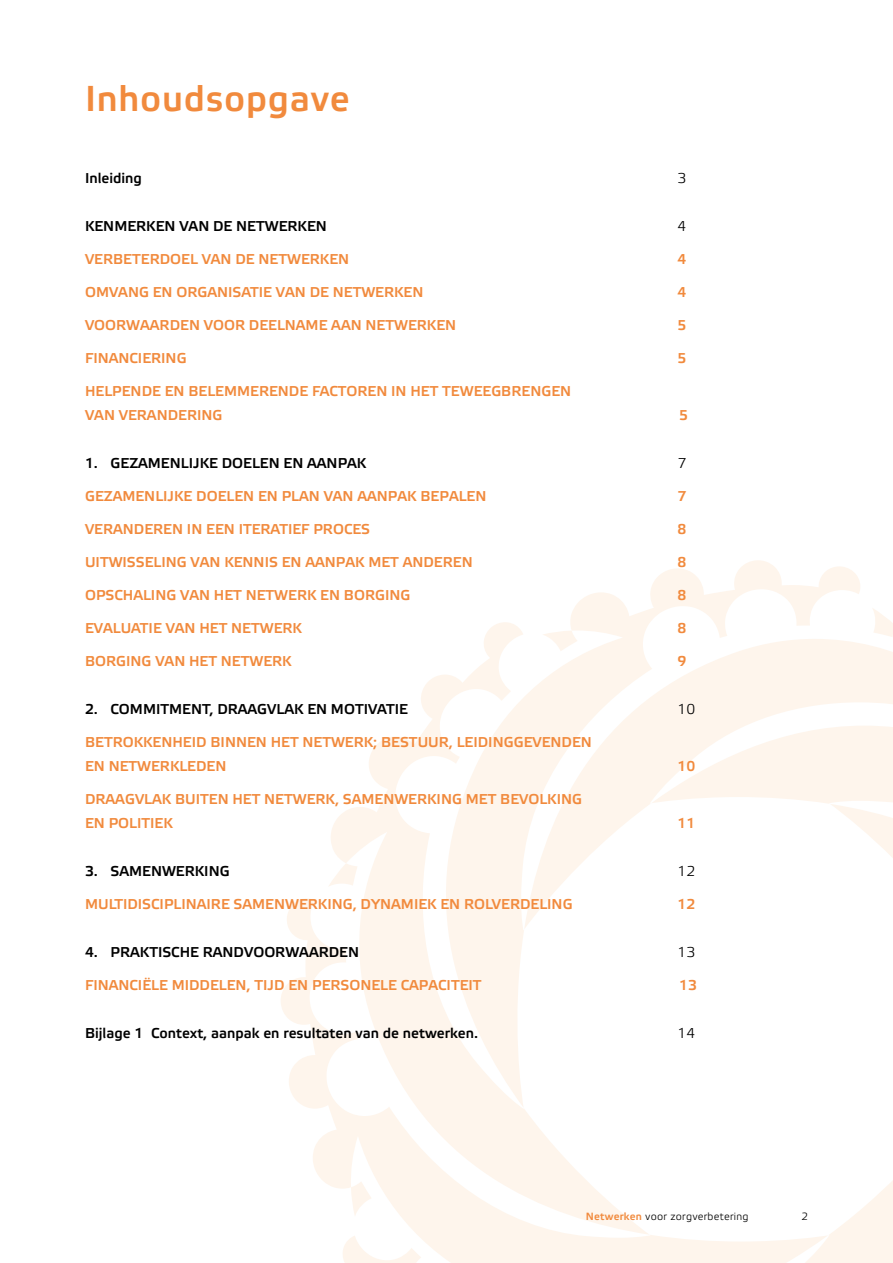
<style>
.page{position:relative;width:893px;height:1263px;background:#fff}
.page>*{position:absolute;margin:0;border:0;box-sizing:border-box;transform-origin:0 0}
.t1{font:700 36px "Etelka Light Pro";letter-spacing:.02em;color:#f18a3d}
.t2{font:700 14.25px/24px "Etelka Light Pro";color:#f18a3d}
.t3{font:700 14.25px "Etelka Light Pro";color:#000}
.t4{font:14.25px "Etelka Light Pro";color:#000}
.t5{font:10.5px "Etelka Light Pro";letter-spacing:.02em;color:#000}
.s1{font-weight:700;color:#f18a3d}
</style>
<div class="page">
<svg style="left:861px;top:644px;width:32px;height:60px;background:#fef5ed"></svg>
<svg style="left:331px;top:737px;width:79px;height:161px;fill:#fef5ec"></svg>
<svg style="left:828px;top:1181px;width:65px;height:82px;fill:#fef5ec"></svg>
<svg style="left:861px;top:726px;width:32px;height:132px;fill:#fef5ec"></svg>
<svg style="left:873px;top:609px;width:20px;height:28px"></svg>
<svg style="left:410px;top:560px;width:451px;height:338px"></svg>
<svg style="left:281px;top:898px;width:547px;height:365px"></svg>
<svg style="left:329px;top:863px;width:28px;height:24px"></svg>
<h1 class="t1" style="left:85px;top:79px;width:266px">Inhoudsopgave</h1>
<p class="t3" style="left:85px;top:170px;width:58px">Inleiding</p>
<p class="t4" style="left:678px;top:171px;width:10px">3</p>
<p class="t3" style="left:85px;top:218px;width:243px">KENMERKEN VAN DE NETWERKEN</p>
<p class="t4" style="left:678px;top:219px;width:10px">4</p>
<p class="t2" style="left:85px;top:248px;width:266px">VERBETERDOEL VAN DE NETWERKEN</p>
<p class="t2" style="left:678px;top:248px;width:10px">4</p>
<p class="t2" style="left:85px;top:281px;width:340px">OMVANG EN ORGANISATIE VAN DE NETWERKEN</p>
<p class="t2" style="left:678px;top:281px;width:10px">4</p>
<p class="t2" style="left:85px;top:314px;width:373px">VOORWAARDEN VOOR DEELNAME AAN NETWERKEN</p>
<p class="t2" style="left:678px;top:314px;width:10px">5</p>
<p class="t2" style="left:85px;top:347px;width:103px">FINANCIERING</p>
<p class="t2" style="left:678px;top:347px;width:10px">5</p>
<p class="t2" style="left:85px;top:380px;width:488px">HELPENDE EN BELEMMERENDE FACTOREN IN HET TEWEEGBRENGEN<br>VAN VERANDERING</p>
<p class="t2" style="left:679px;top:404px;width:10px">5</p>
<p class="t3" style="left:85px;top:455px;width:283px">1. GEZAMENLIJKE DOELEN EN AANPAK</p>
<p class="t4" style="left:678px;top:456px;width:10px">7</p>
<p class="t2" style="left:85px;top:485px;width:403px">GEZAMENLIJKE DOELEN EN PLAN VAN AANPAK BEPALEN</p>
<p class="t2" style="left:678px;top:485px;width:10px">7</p>
<p class="t2" style="left:85px;top:518px;width:287px">VERANDEREN IN EEN ITERATIEF PROCES</p>
<p class="t2" style="left:678px;top:518px;width:10px">8</p>
<p class="t2" style="left:85px;top:551px;width:389px">UITWISSELING VAN KENNIS EN AANPAK MET ANDEREN</p>
<p class="t2" style="left:678px;top:551px;width:10px">8</p>
<p class="t2" style="left:85px;top:584px;width:327px">OPSCHALING VAN HET NETWERK EN BORGING</p>
<p class="t2" style="left:678px;top:584px;width:10px">8</p>
<p class="t2" style="left:85px;top:617px;width:218px">EVALUATIE VAN HET NETWERK</p>
<p class="t2" style="left:678px;top:617px;width:10px">8</p>
<p class="t2" style="left:85px;top:650px;width:208px">BORGING VAN HET NETWERK</p>
<p class="t2" style="left:678px;top:650px;width:10px">9</p>
<p class="t3" style="left:85px;top:701px;width:324px">2. COMMITMENT, DRAAGVLAK EN MOTIVATIE</p>
<p class="t4" style="left:678px;top:702px;width:19px">10</p>
<p class="t2" style="left:85px;top:731px;width:508px">BETROKKENHEID BINNEN HET NETWERK; BESTUUR, LEIDINGGEVENDEN<br>EN NETWERKLEDEN</p>
<p class="t2" style="left:678px;top:755px;width:19px">10</p>
<p class="t2" style="left:85px;top:788px;width:498px">DRAAGVLAK BUITEN HET NETWERK, SAMENWERKING MET BEVOLKING<br>EN POLITIEK</p>
<p class="t2" style="left:678px;top:812px;width:19px">11</p>
<p class="t3" style="left:85px;top:863px;width:146px">3. SAMENWERKING</p>
<p class="t4" style="left:678px;top:864px;width:19px">12</p>
<p class="t2" style="left:85px;top:893px;width:489px">MULTIDISCIPLINAIRE SAMENWERKING, DYNAMIEK EN ROLVERDELING</p>
<p class="t2" style="left:678px;top:893px;width:19px">12</p>
<p class="t3" style="left:85px;top:944px;width:276px">4. PRAKTISCHE RANDVOORWAARDEN</p>
<p class="t4" style="left:678px;top:945px;width:19px">13</p>
<p class="t2" style="left:85px;top:974px;width:398px">FINANCIËLE MIDDELEN, TIJD EN PERSONELE CAPACITEIT</p>
<p class="t2" style="left:679px;top:974px;width:19px">13</p>
<p class="t3" style="left:85px;top:1025px;width:395px">Bijlage 1 Context, aanpak en resultaten van de netwerken.</p>
<p class="t4" style="left:678px;top:1026px;width:19px">14</p>
<p class="t5" style="left:586px;top:1210px;width:164px"><span class="s1">Netwerken</span> voor zorgverbetering</p>
<p class="t5" style="left:801px;top:1210px;width:8px">2</p>
</div>
